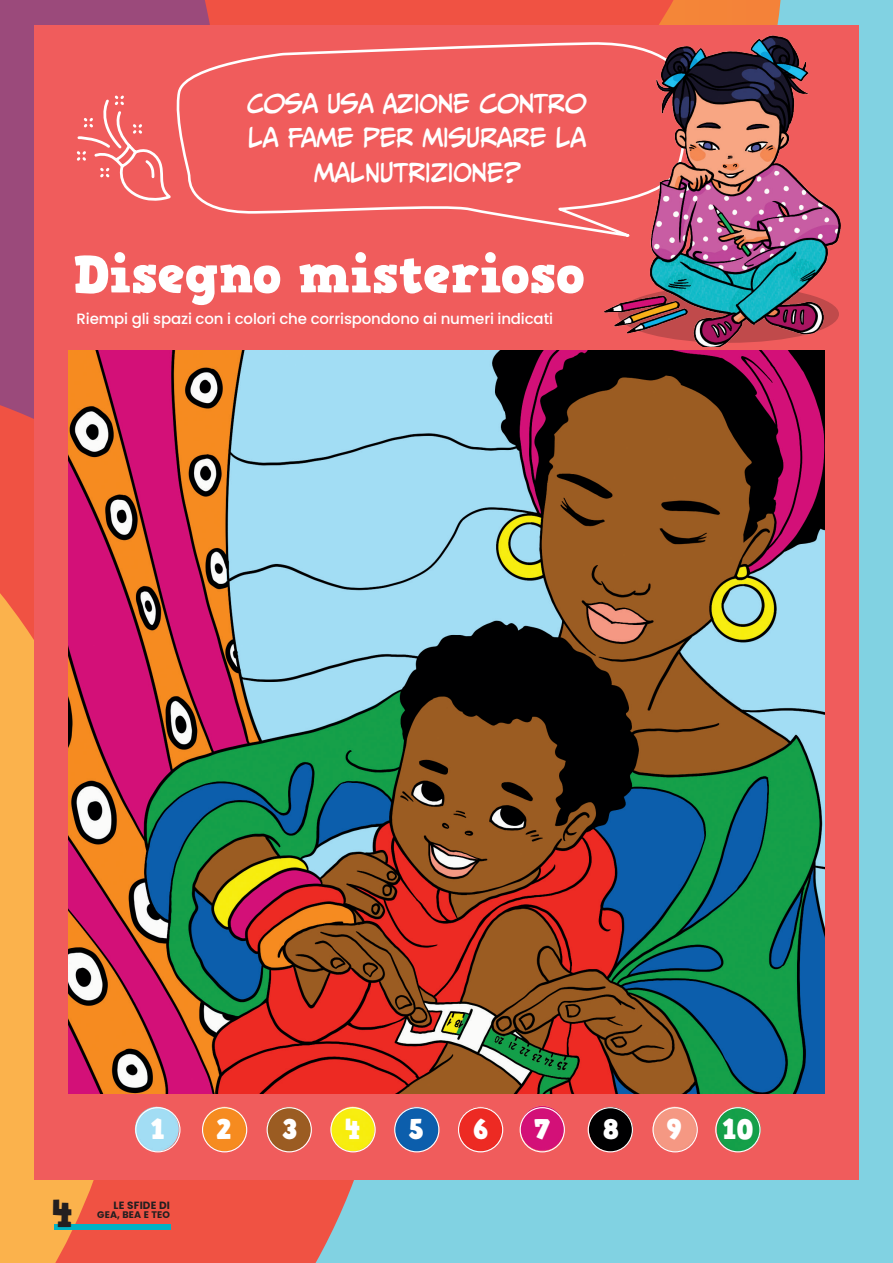
<style>
.page{position:relative;width:893px;height:1263px;background:#81d2e2}
.page>*{position:absolute;margin:0;border:0;box-sizing:border-box;transform-origin:0 0}
.t1{font:52.5px "HVD Comic Serif Pro";color:#fff}
.t2{font:38.25px "HVD Comic Serif Pro";color:#231f20}
.t3{font:28.5px "HVD Comic Serif Pro";color:#fff}
.t4{font:24px/34.5px "CC Meanwhile";letter-spacing:-.02em;color:#fff;text-align:center}
.t5{font:500 15px "Poppins";letter-spacing:-.01em;color:#fff}
.t6{font:700 10.5px "Poppins";letter-spacing:.02em;color:#231f20}
.t7{font:700 9.6px "Poppins";letter-spacing:.02em;color:#231f20}
</style>
<div class="page">
<svg style="left:286px;top:0;width:464px;height:26px;background:#f05b42"></svg>
<div style="left:0;top:0;width:220px;height:283px;background:#9b4a7b"></div>
<svg style="left:216px;top:1180px;width:138px;height:83px;background:#e16257"></svg>
<svg style="left:0;top:283px;width:216px;height:980px;background:#ed844d"></svg>
<div style="left:34px;top:26px;width:825px;height:1154px;background:#f05c5c"></div>
<img style="left:134px;top:1105px;width:627px;height:48px">
<div style="left:54px;top:1224px;width:116px;height:5px;background:#00b3c5"></div>
<div style="left:135px;top:1107px;width:45px;height:45px;border:1px solid #fff;border-radius:50%"></div>
<div style="left:202px;top:1107px;width:45px;height:45px;border:1px solid #fff;border-radius:50%"></div>
<div style="left:267px;top:1107px;width:45px;height:45px;border:1px solid #fff;border-radius:50%"></div>
<div style="left:330px;top:1107px;width:46px;height:45px;border:1px solid #fff;border-radius:50%"></div>
<div style="left:394px;top:1107px;width:45px;height:45px;border:1px solid #fff;border-radius:50%"></div>
<div style="left:458px;top:1107px;width:45px;height:45px;border:1px solid #fff;border-radius:50%"></div>
<div style="left:520px;top:1107px;width:45px;height:45px;border:1px solid #fff;border-radius:50%"></div>
<div style="left:588px;top:1107px;width:45px;height:45px;border:1px solid #fff;border-radius:50%"></div>
<div style="left:652px;top:1107px;width:46px;height:45px;border:1px solid #fff;border-radius:50%"></div>
<div style="left:715px;top:1107px;width:45px;height:45px;border:1px solid #fff;border-radius:50%"></div>
<img style="left:76px;top:35px;width:765px;height:312px">
<img style="left:68px;top:351px;width:757px;height:743px">
<h3 class="t4" style="left:247px;top:86px;width:341px">COSA USA AZIONE CONTRO<br>LA FAME PER MISURARE LA<br>MALNUTRIZIONE?</h3>
<h1 class="t1" style="left:74px;top:239px;width:513px">Disegno misterioso</h1>
<p class="t5" style="left:77px;top:310px;width:478px">Riempi gli spazi con i colori che corrispondono ai numeri indicati</p>
<h3 class="t3" style="left:150px;top:1109px;width:16px">1</h3>
<h3 class="t3" style="left:216px;top:1109px;width:17px">2</h3>
<h3 class="t3" style="left:282px;top:1109px;width:17px">3</h3>
<h3 class="t3" style="left:345px;top:1109px;width:17px">4</h3>
<h3 class="t3" style="left:409px;top:1109px;width:16px">5</h3>
<h3 class="t3" style="left:473px;top:1109px;width:17px">6</h3>
<h3 class="t3" style="left:534px;top:1109px;width:18px">7</h3>
<h3 class="t3" style="left:603px;top:1109px;width:18px">8</h3>
<h3 class="t3" style="left:667px;top:1109px;width:17px">9</h3>
<h3 class="t3" style="left:722px;top:1109px;width:33px">10</h3>
<h2 class="t2" style="left:52px;top:1188px;width:23px">4</h2>
<p class="t7" style="left:97px;top:1209px;width:74px">GEA, BEA E TEO</p>
<p class="t6" style="left:113px;top:1199px;width:58px">LE SFIDE DI</p>
</div>
